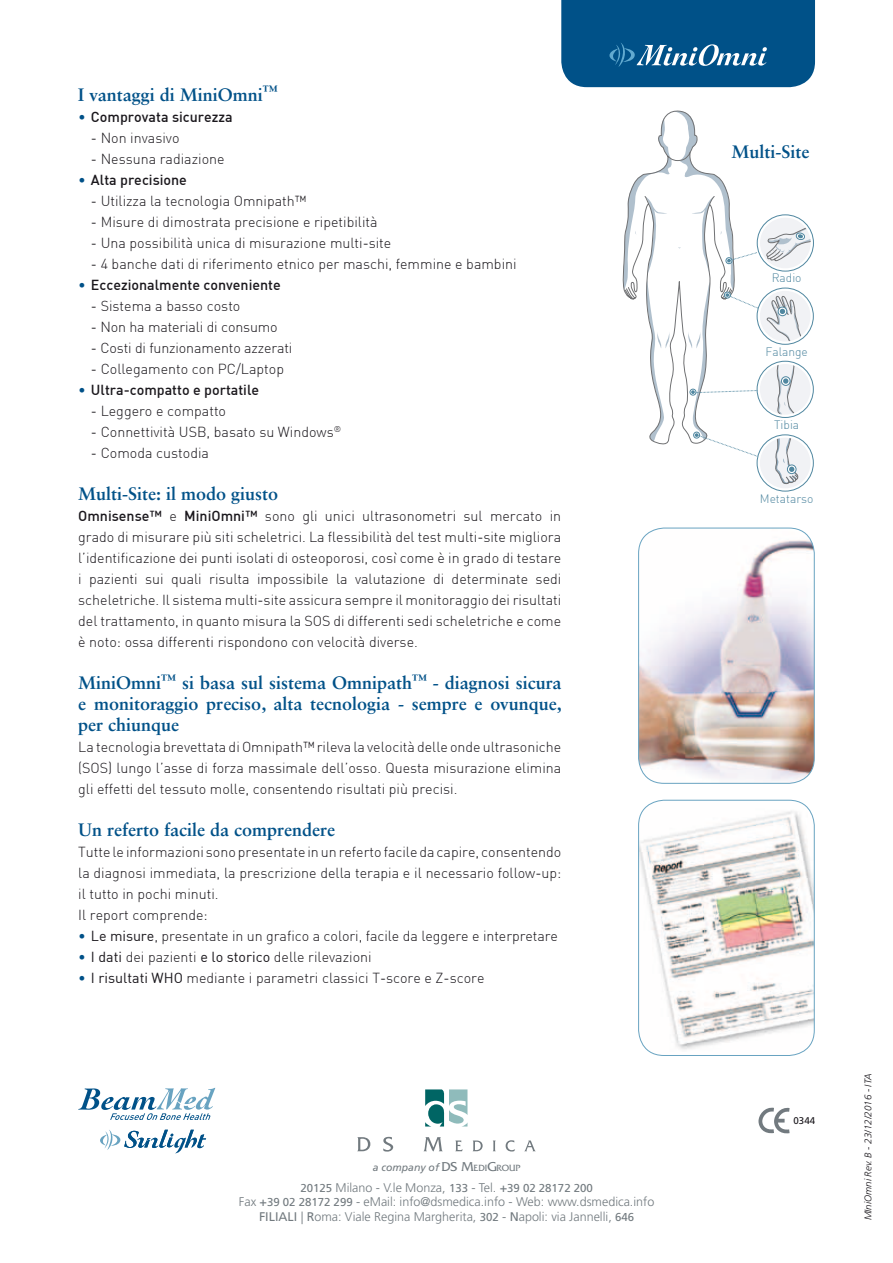
<style>
.page{position:relative;width:893px;height:1263px;background:#fff}
.page>*{position:absolute;margin:0;border:0;box-sizing:border-box;transform-origin:0 0}
.t1{font:700 18px/21px "Sabon LT Std";color:#005188;text-align:justify}
.t2{font:300 14.25px/21px "DIN";color:#1a171c;text-align:justify}
.t3{font:500 14.25px "DIN";color:#1a171c}
.t4{font:300 12.6px/14.5px "Frutiger LT Std";color:#727a7f;text-align:center}
.t5{font:300 12px "DIN";color:#5087a0}
.t6{font:italic 10.5px "Frutiger LT Std";color:#727a7f}
.t7{font:italic 300 9.75px "Frutiger LT Std";color:#1a171c}
.t8{font:9.75px "Frutiger LT Std";color:#1a171c}
.s1{font-weight:300;color:#005188}
.s2{font-weight:500}
.s3{color:#005188}
.s4{font-weight:400}
.s5{font-family:"Friz Quadrata Std";font-style:normal;font-size:13.5px}
.s6{font-family:"Friz Quadrata Std";font-style:normal;font-size:9.45px}
.s7{font-weight:400;font-size:11.4px}
</style>
<div class="page">
<svg style="left:561px;top:0;width:254px;height:87px;background:#0e5a8e"></svg>
<img style="left:639px;top:528px;width:175px;height:255px">
<div style="left:638px;top:528px;width:177px;height:256px;border:1px solid #68a3c1;border-radius:26px"></div>
<img style="left:639px;top:800px;width:175px;height:255px">
<div style="left:638px;top:800px;width:177px;height:256px;border:1px solid #68a3c1;border-radius:26px"></div>
<div style="left:757px;top:288px;width:56px;height:56px;border:1px solid #5087a0;border-radius:50%"></div>
<div style="left:760px;top:291px;width:50px;height:50px;background:#f1f2f5;border-radius:50%"></div>
<div style="left:757px;top:361px;width:56px;height:57px;border:1px solid #5087a0;border-radius:50%"></div>
<div style="left:760px;top:364px;width:50px;height:51px;background:#f1f2f5;border-radius:50%"></div>
<div style="left:757px;top:435px;width:56px;height:56px;border:1px solid #5087a0;border-radius:50%"></div>
<div style="left:760px;top:438px;width:50px;height:50px;background:#f1f2f5;border-radius:50%"></div>
<div style="left:757px;top:215px;width:57px;height:56px;border:1px solid #5087a0;border-radius:50%"></div>
<div style="left:760px;top:218px;width:51px;height:50px;background:#f1f2f5;border-radius:50%"></div>
<svg style="left:766px;top:224px;width:45px;height:38px"></svg>
<svg style="left:775px;top:364px;width:23px;height:51px"></svg>
<svg style="left:773px;top:438px;width:25px;height:46px"></svg>
<svg style="left:622px;top:110px;width:136px;height:347px"></svg>
<svg style="left:765px;top:295px;width:40px;height:46px"></svg>
<svg style="left:78px;top:1088px;width:138px;height:32px"></svg>
<svg style="left:100px;top:1130px;width:106px;height:23px"></svg>
<svg style="left:357px;top:1137px;width:13px;height:14px"></svg>
<svg style="left:383px;top:1137px;width:10px;height:14px"></svg>
<svg style="left:424px;top:1137px;width:19px;height:14px"></svg>
<svg style="left:455px;top:1140px;width:8px;height:11px"></svg>
<svg style="left:473px;top:1140px;width:10px;height:11px"></svg>
<svg style="left:493px;top:1140px;width:3px;height:11px"></svg>
<svg style="left:506px;top:1140px;width:9px;height:11px"></svg>
<svg style="left:524px;top:1140px;width:12px;height:11px"></svg>
<svg style="left:425px;top:1089px;width:42px;height:37px"></svg>
<svg style="left:758px;top:1107px;width:32px;height:27px"></svg>
<p class="t1" style="left:78px;top:84px;width:201px">I vantaggi di MiniOmni<sup>™</sup></p>
<p class="t3" style="left:78px;top:108px;width:156px"><span class="s1">•</span> Comprovata sicurezza</p>
<p class="t2" style="left:91px;top:127px;width:90px">- Non invasivo</p>
<p class="t2" style="left:91px;top:148px;width:135px">- Nessuna radiazione</p>
<p class="t3" style="left:78px;top:171px;width:110px"><span class="s1">•</span> Alta precisione</p>
<p class="t2" style="left:91px;top:190px;width:217px">- Utilizza la tecnologia Omnipath™</p>
<p class="t2" style="left:91px;top:211px;width:288px">- Misure di dimostrata precisione e ripetibilità</p>
<p class="t2" style="left:91px;top:232px;width:302px">- Una possibilità unica di misurazione multi-site</p>
<p class="t2" style="left:91px;top:253px;width:427px">- 4 banche dati di riferimento etnico per maschi, femmine e bambini</p>
<p class="t3" style="left:78px;top:276px;width:204px"><span class="s1">•</span> Eccezionalmente conveniente</p>
<p class="t2" style="left:91px;top:295px;width:151px">- Sistema a basso costo</p>
<p class="t2" style="left:91px;top:316px;width:188px">- Non ha materiali di consumo</p>
<p class="t2" style="left:91px;top:337px;width:203px">- Costi di funzionamento azzerati</p>
<p class="t2" style="left:91px;top:358px;width:195px">- Collegamento con PC/Laptop</p>
<p class="t3" style="left:78px;top:381px;width:182px"><span class="s1">•</span> Ultra-compatto e portatile</p>
<p class="t2" style="left:91px;top:400px;width:137px">- Leggero e compatto</p>
<p class="t2" style="left:91px;top:421px;width:252px">- Connettività USB, basato su Windows<sup>®</sup></p>
<p class="t2" style="left:91px;top:442px;width:119px">- Comoda custodia</p>
<p class="t1" style="left:78px;top:483px;width:202px">Multi-Site: il modo giusto</p>
<p class="t2" style="left:78px;top:505px;width:485px"><span class="s2">Omnisense™</span> e <span class="s2">MiniOmni™</span> sono gli unici ultrasonometri sul mercato in grado di misurare più siti scheletrici. La flessibilità del test multi-site migliora l’identificazione dei punti isolati di osteoporosi, così come è in grado di testare i pazienti sui quali risulta impossibile la valutazione di determinate sedi scheletriche. Il sistema multi-site assicura sempre il monitoraggio dei risultati del trattamento, in quanto misura la SOS di differenti sedi scheletriche e come è noto: ossa differenti rispondono con velocità diverse.</p>
<p class="t1" style="left:78px;top:672px;width:485px">MiniOmni<sup>™</sup> si basa sul sistema Omnipath<sup>™</sup> - diagnosi sicura e monitoraggio preciso, alta tecnologia - sempre e ovunque, per chiunque</p>
<p class="t2" style="left:78px;top:736px;width:485px">La tecnologia brevettata di Omnipath™ rileva la velocità delle onde ultrasoniche (SOS) lungo l’asse di forza massimale dell’osso. Questa misurazione elimina gli effetti del tessuto molle, consentendo risultati più precisi.</p>
<p class="t1" style="left:78px;top:819px;width:259px">Un referto facile da comprendere</p>
<p class="t2" style="left:78px;top:841px;width:485px;text-align:left">Tutte le informazioni sono presentate in un referto facile da capire, consentendo la diagnosi immediata, la prescrizione della terapia e il necessario follow-up: il tutto in pochi minuti.<br>Il report comprende:</p>
<p class="t2" style="left:78px;top:925px;width:481px"><span class="s3">•</span> <span class="s4">Le misure</span>, presentate in un grafico a colori, facile da leggere e interpretare</p>
<p class="t2" style="left:78px;top:946px;width:295px"><span class="s3">•</span> <span class="s4">I dati</span> dei pazienti <span class="s4">e lo storico</span> delle rilevazioni</p>
<p class="t2" style="left:78px;top:967px;width:408px"><span class="s3">•</span> <span class="s4">I risultati WHO</span> mediante i parametri classici T-score e Z-score</p>
<p class="t6" style="left:373px;top:1161px;width:149px">a company of <span class="s5">DS M</span><span class="s6">EDI</span><span class="s5">G</span><span class="s6">ROUP</span></p>
<p class="t4" style="left:239px;top:1180px;width:417px"><span class="s7">20125</span> Milano - V.le Monza, <span class="s7">133</span> - Tel. <span class="s4">+</span><span class="s7">39 02 28172 200<br></span>Fax <span class="s4">+</span><span class="s7">39 02 28172 299</span> - eMail: info@dsmedica.info - Web: www.dsmedica.info<br><span class="s4">FILIALI</span> | <span class="s4">R</span>oma: Viale Regina Margherita, <span class="s7">302</span> - <span class="s4">N</span>apoli: via Jannelli, <span class="s7">646</span></p>
<p class="t1" style="left:731px;top:141px;width:79px">Multi-Site</p>
<p class="t5" style="left:772px;top:271px;width:31px">Radio</p>
<p class="t5" style="left:765px;top:344px;width:44px">Falange</p>
<p class="t5" style="left:774px;top:418px;width:27px">Tibia</p>
<p class="t5" style="left:760px;top:491px;width:55px">Metatarso</p>
<p class="t8" style="left:793px;top:1115px;width:23px">0344</p>
<p class="t7" style="left:863px;top:1220px;width:149px;rotate:-90deg">MIniOmni Rev. B - 23/12/2016 - ITA</p>
</div>
